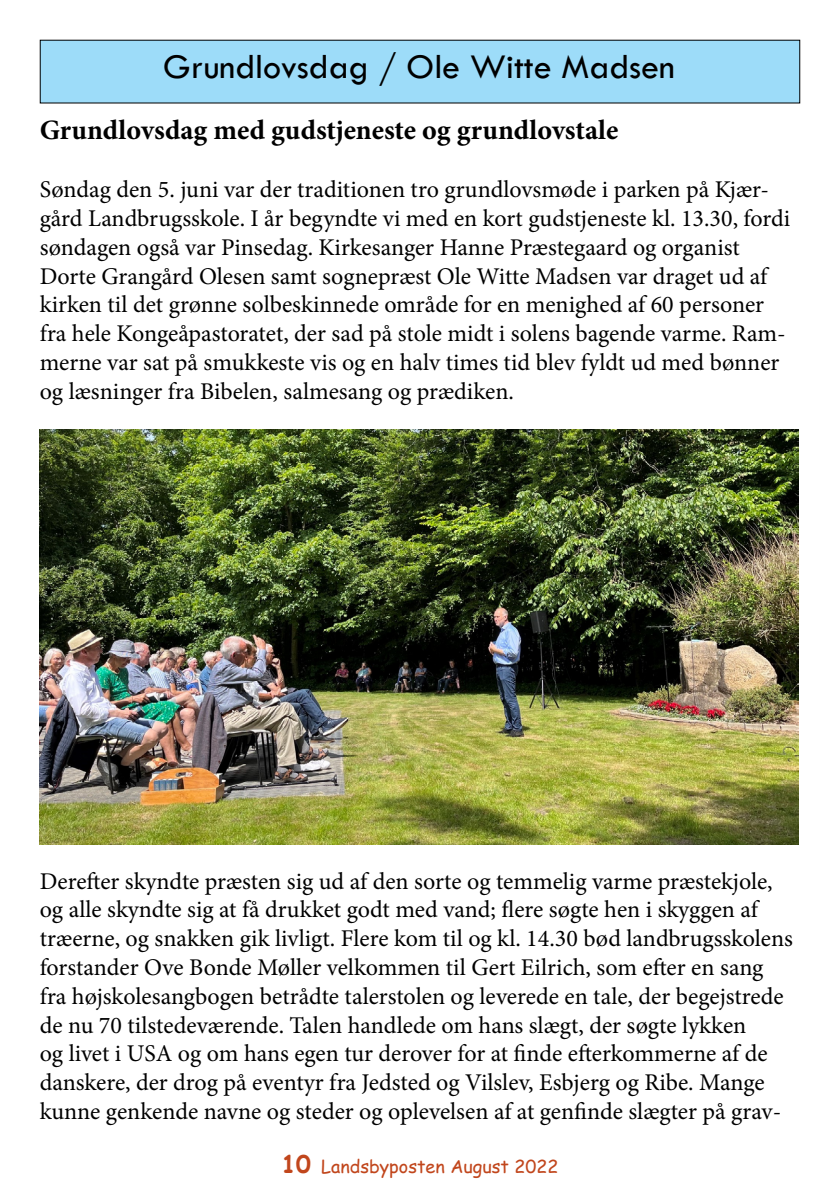
<style>
.page{position:relative;width:840px;height:1191px;background:#fff}
.page>*{position:absolute;margin:0;border:0;box-sizing:border-box;transform-origin:0 0}
.t1{font:36px "Tw Cen";color:#000}
.t2{font:700 28px "Minion Pro";color:#000}
.t3{font:24px/28.8px "Minion Pro";color:#000}
.t4{font:18px "Comic Sans MS";color:#c1461c}
.s1{font-weight:700;font-size:24px}
</style>
<div class="page">
<div style="left:40px;top:40px;width:759px;height:63px;background:#9ddcf9"></div>
<img style="left:40px;top:429px;width:757px;height:416px">
<h1 class="t1" style="left:163px;top:45px;width:513px">Grundlovsdag / Ole Witte Madsen</h1>
<p class="t2" style="left:40px;top:111px;width:580px">Grundlovsdag med gudstjeneste og grundlovstale</p>
<p class="t3" style="left:40px;top:175px;width:751px">Søndag den 5. juni var der traditionen tro grundlovsmøde i parken på Kjær&shy;gård Landbrugsskole. I år begyndte vi med en kort gudstjeneste kl. 13.30, fordi søndagen også var Pinsedag. Kirkesanger Hanne Præstegaard og organist Dorte Grangård Olesen samt sognepræst Ole Witte Madsen var draget ud af kirken til det grønne solbeskinnede område for en menighed af 60 personer fra hele Kongeåpastoratet, der sad på stole midt i solens bagende varme. Ram&shy;merne var sat på smukkeste vis og en halv times tid blev fyldt ud med bønner og læsninger fra Bibelen, salmesang og prædiken.</p>
<p class="t3" style="left:40px;top:866px;width:754px">Derefter skyndte præsten sig ud af den sorte og temmelig varme præstekjole, og alle skyndte sig at få drukket godt med vand; flere søgte hen i skyggen af træerne, og snakken gik livligt. Flere kom til og kl. 14.30 bød landbrugsskolens forstander Ove Bonde Møller velkommen til Gert Eilrich, som efter en sang fra højskolesangbogen betrådte talerstolen og leverede en tale, der begejstrede de nu 70 tilstedeværende. Talen handlede om hans slægt, der søgte lykken<br>og livet i USA og om hans egen tur derover for at finde efterkommerne af de danskere, der drog på eventyr fra Jedsted og Vilslev, Esbjerg og Ribe. Mange kunne genkende navne og steder og oplevelsen af at genfinde slægter på grav-</p>
<p class="t4" style="left:281px;top:1153px;width:278px"><span class="s1">10</span> Landsbyposten August 2022</p>
</div>
